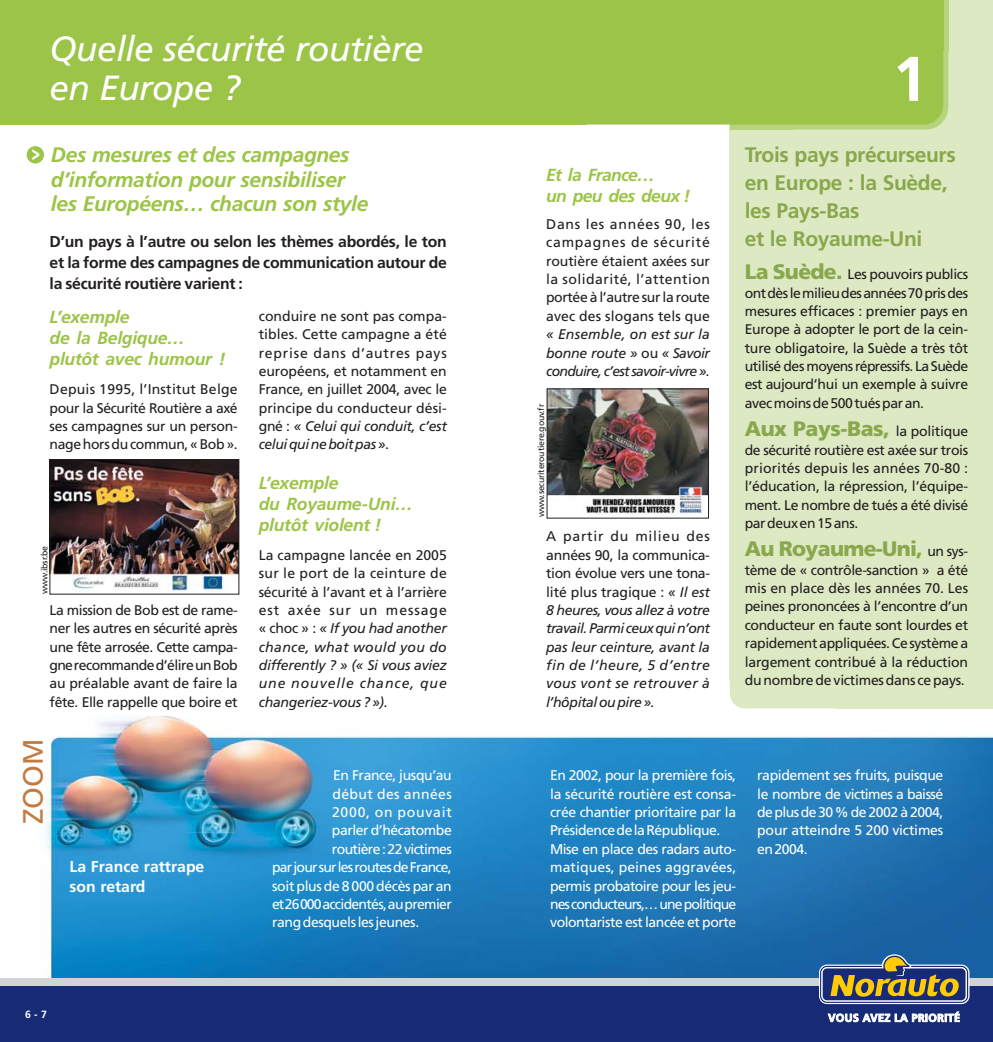
<style>
.page{position:relative;width:993px;height:1042px;background:#fff}
.page>*{position:absolute;margin:0;border:0;box-sizing:border-box;transform-origin:0 0}
.t1{font:700 63px "Frutiger";color:#fff}
.t2{font:italic 35px/38.5px "Frutiger";letter-spacing:-.015em;color:#fff}
.t3{font:28px "Frutiger";color:#c27c41}
.t4{font:italic 700 21px/24.5px "Frutiger";letter-spacing:-.015em;color:#9cc448}
.t5{font:700 21px/28px "Frutiger";letter-spacing:-.015em;color:#89a74c}
.t6{font:900 21px "Frutiger";letter-spacing:-.03em;color:#89a74c}
.t7{font:900 21px "Frutiger";color:#fff;scale:.65 1}
.t8{font:italic 700 17.5px/21px "Frutiger";letter-spacing:-.015em;color:#9cc448}
.t9{font:italic 700 17.5px/21px "Frutiger";letter-spacing:-.04em;color:#9cc448}
.t10{font:700 15.75px/21px "Frutiger";letter-spacing:-.015em;color:#231f20;text-align:justify}
.t11{font:700 15.75px/19.2px "Frutiger";color:#fff}
.t12{font:14px/18.4px "Frutiger";letter-spacing:-.015em;color:#231f20;text-align:justify}
.t13{font:italic 14px/18.4px "Frutiger";letter-spacing:-.015em;color:#231f20;text-align:justify}
.t14{font:14px/18.4px "Frutiger";letter-spacing:-.035em;color:#fff}
.t15{font:14px "Frutiger";letter-spacing:-.055em;color:#fff}
.t16{font:14px "Frutiger";letter-spacing:.025em;color:#fff}
.t17{font:14px "Frutiger";letter-spacing:.055em;color:#fff}
.t18{font:700 10.5px "Frutiger";color:#fff}
.t19{font:8.75px "Frutiger";letter-spacing:-.03em;color:#231f20}
.s1{font-style:italic}
.s2{font-style:normal}
.s3{font-weight:900;font-size:21px;color:#89a74c}
.s4{font-weight:400;font-size:14px;color:#231f20}
</style>
<div class="page">
<img style="left:44px;top:708px;width:948px;height:270px">
<div style="left:729px;top:679px;width:106px;height:29px;background:#dce9c3"></div>
<div style="left:835px;top:442px;width:157px;height:266px;background:#dce9c3"></div>
<div style="left:729px;top:0;width:263px;height:679px;background:#dce9c3"></div>
<svg style="left:794px;top:53px;width:153px;height:76px"></svg>
<div style="left:729px;top:0;width:65px;height:129px;background:#b7d37e"></div>
<div style="left:586px;top:50px;width:357px;height:75px;background:#9cc448"></div>
<div style="left:0;top:0;width:586px;height:125px;background:#9cc448"></div>
<div style="left:0;top:0;width:943px;height:50px;background:#9cc448"></div>
<div style="left:27px;top:146px;width:17px;height:17px;background:#9cc448;border-radius:50%"></div>
<img style="left:52px;top:461px;width:185px;height:131px">
<div style="left:50px;top:459px;width:189px;height:135px;border:1px solid #231f20"></div>
<img style="left:548px;top:391px;width:158px;height:124px">
<div style="left:546px;top:389px;width:162px;height:129px;border:1px solid #231f20"></div>
<div style="left:0;top:978px;width:992px;height:14px;background:#d1d3d4"></div>
<div style="left:0;top:987px;width:992px;height:55px;background:#162a75"></div>
<svg style="left:827px;top:1011px;width:132px;height:11px"></svg>
<svg style="left:818px;top:964px;width:151px;height:40px"></svg>
<div style="left:819px;top:966px;width:148px;height:37px;border:1px solid #162a75;border-radius:6px"></div>
<svg style="left:821px;top:954px;width:145px;height:47px"></svg>
<h2 class="t2" style="left:50px;top:33px;width:375px">Quelle sécurité routière en Europe ?</h2>
<h3 class="t7" style="left:32px;top:145px;width:14px">&gt;</h3>
<h3 class="t4" style="left:51px;top:144px;width:319px">Des mesures et des campagnes d’information pour sensibiliser les Européens… chacun son style</h3>
<p class="t10" style="left:50px;top:232px;width:398px">D’un pays à l’autre ou selon les thèmes abordés, le ton et la forme des campagnes de communication autour de la sécurité routière varient :</p>
<p class="t8" style="left:50px;top:307px;width:177px">L’exemple<br>de la Belgique… plutôt avec humour !</p>
<p class="t12" style="left:50px;top:381px;width:189px">Depuis 1995, l’Institut Belge pour la Sécurité Routière a axé ses campagnes sur un person&shy;nage hors du commun, « Bob».</p>
<p class="t19" style="left:41px;top:594px;width:49px;rotate:-90deg">www.ibsr.be</p>
<p class="t12" style="left:50px;top:602px;width:189px">La mission de Bob est de rame&shy;ner les autres en sécurité après une fête arrosée. Cette campa&shy;gne recommande d’élire un Bob au préalable avant de faire la fête. Elle rappelle que boire et</p>
<h3 class="t3" style="left:22px;top:824px;width:87px;rotate:-90deg">ZOOM</h3>
<p class="t11" style="left:69px;top:858px;width:136px">La France rattrape son retard</p>
<p class="t12" style="left:259px;top:308px;width:189px">conduire ne sont pas compa&shy;tibles. Cette campagne a été reprise dans d’autres pays européens, et notamment en France, en juillet 2004, avec le principe du conducteur dési&shy;gné : <span class="s1">« Celui qui conduit, c’est celui qui ne boit pas»</span>.</p>
<p class="t8" style="left:259px;top:474px;width:155px">L’exemple<br>du Royaume-Uni… plutôt violent !</p>
<p class="t13" style="left:259px;top:547px;width:189px"><span class="s2">La campagne lancée en 2005 sur le port de la ceinture de sécurité à l’avant et à l’arrière est axée sur un message « choc » :</span> « If you had another chance, what would you do differently ? » (« Si vous aviez une nouvelle chance, que changeriez-vous ? »).</p>
<p class="t14" style="left:333px;top:767px;width:120px">En France, jusqu’au</p>
<p class="t16" style="left:332px;top:788px;width:121px">début des années</p>
<p class="t17" style="left:332px;top:806px;width:121px">2000, on pouvait</p>
<p class="t14" style="left:332px;top:822px;width:121px">parler d’hécatombe</p>
<p class="t14" style="left:332px;top:841px;width:121px">routière : 22 victimes</p>
<p class="t15" style="left:272px;top:861px;width:181px">par jour sur les routes de France,</p>
<p class="t14" style="left:272px;top:877px;width:181px">soit plus de 8 000 décès par an</p>
<p class="t14" style="left:272px;top:896px;width:181px">et 26 000accidentés, au premier</p>
<p class="t14" style="left:272px;top:914px;width:149px">rang desquels les jeunes.</p>
<p class="t18" style="left:25px;top:1010px;width:23px">6 - 7</p>
<p class="t9" style="left:546px;top:166px;width:146px">Et la France…<br>un peu des deux !</p>
<p class="t12" style="left:546px;top:216px;width:165px">Dans les années 90, les campagnes de sécurité routière étaient axées sur la solidarité, l’attention portée à l’autre sur la route avec des slogans tels que</p>
<p class="t13" style="left:546px;top:326px;width:165px">« Ensemble, on est sur la bonne route » <span class="s2">ou</span> « Savoir conduire, c’est savoir-vivre ».</p>
<p class="t19" style="left:537px;top:517px;width:115px;rotate:-90deg">www.securiteroutiere.gouv.fr</p>
<p class="t13" style="left:546px;top:528px;width:165px"><span class="s2">A partir du milieu des années 90, la communica&shy;tion évolue vers une tona&shy;lité plus tragique :</span> « Il est 8 heures, vous allez à votre travail. Parmi ceux qui n’ont pas leur ceinture, avant la fin de l’heure, 5 d’entre vous vont se retrouver à l’hôpital ou pire ».</p>
<h1 class="t1" style="left:892px;top:54px;width:37px">1</h1>
<h3 class="t5" style="left:744px;top:142px;width:212px">Trois pays précurseurs en Europe : la Suède, les Pays-Bas<br>et le Royaume-Uni</h3>
<p class="t12" style="left:744px;top:266px;width:225px"><span class="s3">La Suède.</span> Les pouvoirs publics ont dès le milieu des années 70 pris des mesures efficaces : premier pays en Europe à adopter le port de la cein&shy;ture obligatoire, la Suède a très tôt utilisé des moyens répressifs. La Suède est aujourd’hui un exemple à suivre avec moins de 500 tués par an.</p>
<h3 class="t6" style="left:744px;top:420px;width:225px">Aux Pays-Bas, <span class="s4">la politique</span></h3>
<p class="t12" style="left:744px;top:441px;width:225px">de sécurité routière est axée sur trois priorités depuis les années 70-80 : l’éducation, la répression, l’équipe&shy;ment. Le nombre de tués a été divisé par deux en 15 ans.</p>
<h3 class="t6" style="left:744px;top:540px;width:225px">Au Royaume-Uni, <span class="s4">un sys-</span></h3>
<p class="t12" style="left:744px;top:562px;width:225px">tème de « contrôle-sanction » a été mis en place dès les années 70. Les peines prononcées à l’encontre d’un conducteur en faute sont lourdes et rapidement appliquées. Ce système a largement contribué à la réduction du nombre de victimes dans ce pays.</p>
<p class="t14" style="left:550px;top:767px;width:187px">En 2002, pour la première fois, la sécurité routière est consa&shy;crée chantier prioritaire par la<br>Présidence de la République.<br>Mise en place des radars auto&shy;matiques, peines aggravées, permis probatoire pour les jeu&shy;nesconducteurs,… une politique volontariste est lancée et porte</p>
<p class="t14" style="left:757px;top:767px;width:187px;text-align:justify">rapidement ses fruits, puisque le nombre de victimes a baissé de plus de 30 % de 2002 à 2004, pour atteindre 5 200 victimes en 2004.</p>
</div>
